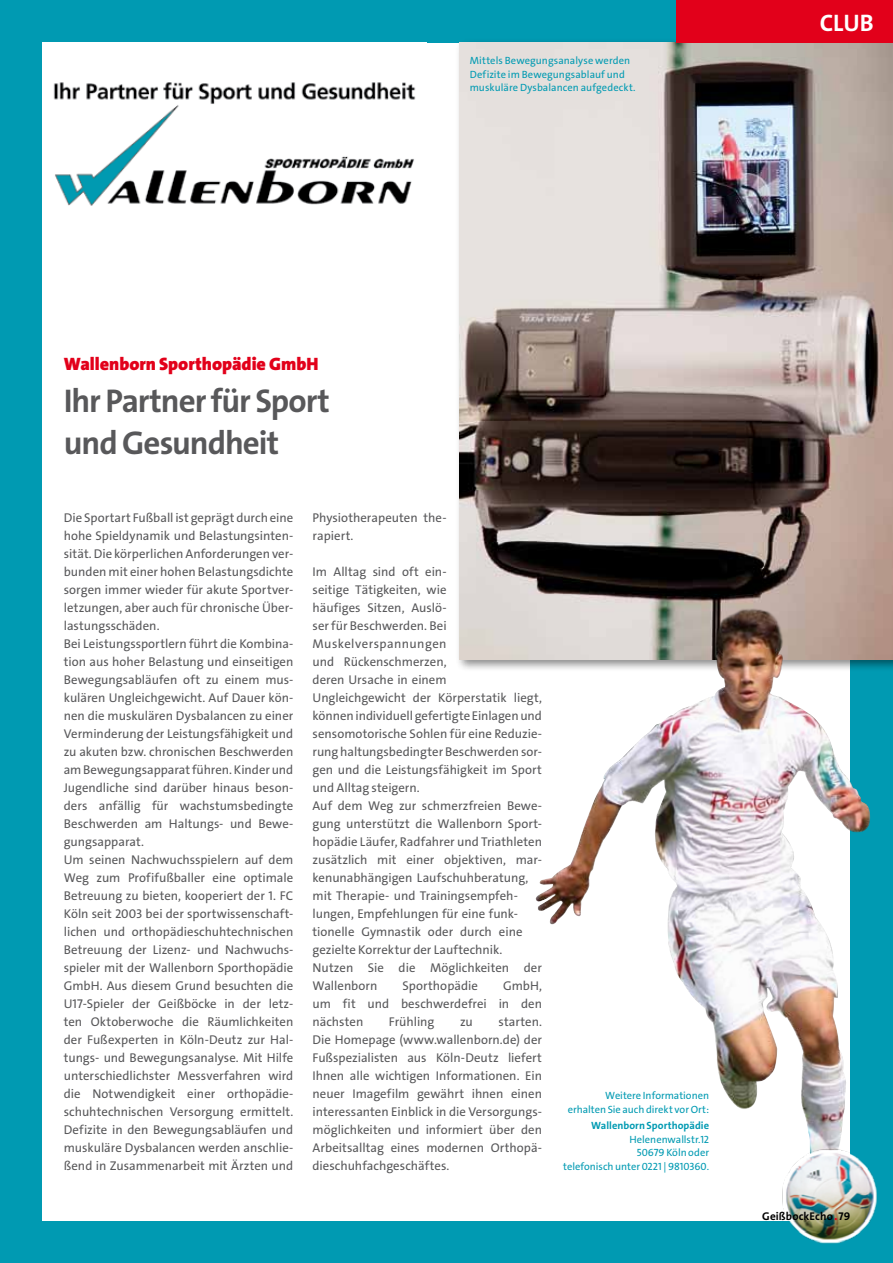
<style>
.page{position:relative;width:893px;height:1263px;background:#009ab2}
.page>*{position:absolute;margin:0;border:0;box-sizing:border-box;transform-origin:0 0}
.t1{font:33px/42px "The Sans LP7 Bld";letter-spacing:-.03em;color:#58585a}
.t2{font:24px "The Sans LP7 Bld";color:#fff}
.t3{font:900 18px "The Sans LP9";color:#e2001a}
.t4{font:12.75px/18px "The Sans LP5 Plain";color:#58585a}
.t5{font:11.25px "The Sans LP7 Bld";letter-spacing:.01em;color:#000}
.t6{font:10.5px/13.5px "The Sans LP5 Plain";color:#009ab2;text-align:right}
.t7{font:10.5px "The Sans LP7 Bld";color:#009ab2}
.s1{font-size:13.5px;color:#e2001a}
</style>
<div class="page">
<div style="left:43px;top:43px;width:807px;height:1177px;background:#fff"></div>
<img style="left:459px;top:43px;width:434px;height:616px">
<div style="left:676px;top:0;width:217px;height:43px;background:#e2001a"></div>
<img style="left:53px;top:82px;width:363px;height:124px">
<img style="left:534px;top:609px;width:331px;height:500px">
<img style="left:748px;top:1102px;width:129px;height:142px">
<p class="t6" style="left:470px;top:54px;width:167px;text-align:left">Mittels Bewegungsanalyse werden<br>Defizite im Bewegungsablauf und muskuläre Dysbalancen aufgedeckt.</p>
<h2 class="t2" style="left:820px;top:8px;width:55px">CLUB</h2>
<h3 class="t3" style="left:64px;top:352px;width:256px">Wallenborn Sporthopädie GmbH</h3>
<h1 class="t1" style="left:64px;top:380px;width:268px">Ihr Partner für Sport und Gesundheit</h1>
<p class="t4" style="left:64px;top:509px;width:231px">Die Sportart Fußball ist geprägt durch eine hohe Spieldynamik und Belastungsinten&shy;sität. Die körperlichen Anforderungen ver&shy;bunden mit einer hohen Belastungsdichte sorgen immer wieder für akute Sportver&shy;letzungen, aber auch für chronische Über&shy;lastungsschäden.<br>Bei Leistungssportlern führt die Kombina&shy;tion aus hoher Belastung und einseitigen Bewegungsabläufen oft zu einem mus&shy;kulären Ungleichgewicht. Auf Dauer kön&shy;nen die muskulären Dysbalancen zu einer Verminderung der Leistungsfähigkeit und zu akuten bzw. chronischen Beschwerden am Bewegungsapparat führen. Kinder und Jugendliche sind darüber hinaus beson&shy;ders anfällig für wachstumsbedingte Beschwerden am Haltungs- und Bewe&shy;gungsapparat.<br>Um seinen Nachwuchsspielern auf dem Weg zum Profifußballer eine optimale Betreuung zu bieten, kooperiert der 1. FC Köln seit 2003 bei der sportwissenschaft&shy;lichen und orthopädieschuhtechnischen Betreuung der Lizenz- und Nachwuchs&shy;spieler mit der Wallenborn Sporthopädie GmbH. Aus diesem Grund besuchten die U17-Spieler der Geißböcke in der letz&shy;ten Oktoberwoche die Räumlichkeiten der Fußexperten in Köln-Deutz zur Hal&shy;tungs- und Bewegungsanalyse. Mit Hilfe unterschiedlichster Messverfahren wird die Notwendigkeit einer orthopädie&shy;schuhtechnischen Versorgung ermittelt.<br>Defizite in den Bewegungsabläufen und muskuläre Dysbalancen werden anschlie&shy;ßend in Zusammenarbeit mit Ärzten und</p>
<p class="t4" style="left:313px;top:509px;width:136px">Physiotherapeuten the&shy;rapiert.</p>
<p class="t4" style="left:313px;top:563px;width:231px">Im Alltag sind oft ein-<br>seitige Tätigkeiten, wie<br>häufiges Sitzen, Auslö-<br>ser für Beschwerden. Bei<br>Muskelverspannungen<br>und Rückenschmerzen,<br>deren Ursache in einem<br>Ungleichgewicht der Körperstatik liegt, können individuell gefertigte Einlagen und sensomotorische Sohlen für eine Reduzie&shy;rung haltungsbedingter Beschwerden sor&shy;gen und die Leistungsfähigkeit im Sport und Alltag steigern.<br>Auf dem Weg zur schmerzfreien Bewe&shy;gung unterstützt die Wallenborn Sport&shy;hopädie Läufer, Radfahrer und Triathleten zusätzlich mit einer objektiven, mar&shy;kenunabhängigen Laufschuhberatung, mit Therapie- und Trainingsempfeh&shy;lungen, Empfehlungen für eine funk&shy;tionelle Gymnastik oder durch eine gezielte Korrektur der Lauftechnik.<br>Nutzen Sie die Möglichkeiten der<br>Wallenborn</p>
<p class="t4" style="left:313px;top:977px;width:231px;text-align:justify;text-indent:191px">GmbH, um fit und beschwerdefrei in den nächsten</p>
<p class="t4" style="left:403px;top:977px;width:77px">Sporthopädie</p>
<p class="t4" style="left:389px;top:1013px;width:47px">Frühling</p>
<p class="t4" style="left:460px;top:1013px;width:14px">zu</p>
<p class="t4" style="left:313px;top:1013px;width:231px;text-align:justify;text-indent:186px">starten.<br>Die Homepage (www.wallenborn.de) der Fußspezialisten aus Köln-Deutz liefert Ihnen alle wichtigen Informationen. Ein neuer Imagefilm gewährt ihnen einen interessanten Einblick in die Versorgungs&shy;möglichkeiten und informiert über den Arbeitsalltag eines modernen Orthopä&shy;dieschuhfachgeschäftes.</p>
<p class="t6" style="left:568px;top:1089px;width:143px">Weitere Informationen erhalten Sie auch direkt vor Ort:</p>
<p class="t7" style="left:591px;top:1119px;width:119px">Wallenborn Sporthopädie</p>
<p class="t6" style="left:563px;top:1133px;width:147px">Helenenwallstr.12<br>50679 Köln oder<br>telefonisch unter 0221 | 9810360.</p>
<p class="t5" style="left:762px;top:1209px;width:90px">GeißbockEcho<span class="s1">.</span>79</p>
</div>
